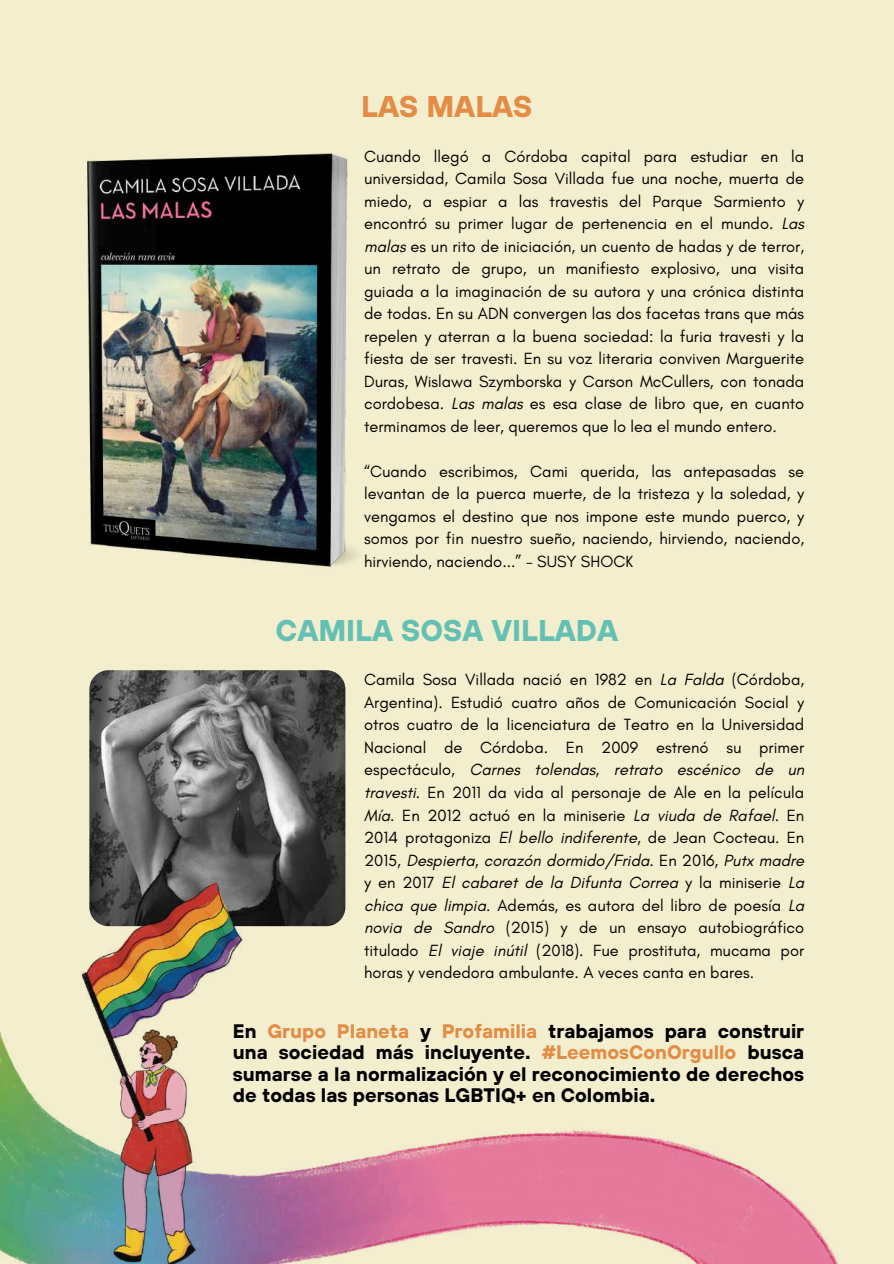
<style>
.page{position:relative;width:894px;height:1264px;background:#fff}
.page>*{position:absolute;margin:0;border:0;box-sizing:border-box;transform-origin:0 0}
.t1{font:700 30px "TT Hoves";color:#65c0b4}
.t2{font:700 30px "TT Hoves";color:#e38c45}
.t3{font:700 19.5px/21.3px "TT Hoves";color:#000;text-align:justify}
.t4{font:16.5px/22.5px "Glacial Indifference";color:#000;text-align:justify}
.s1{font-style:italic}
.s2{color:#e38c45}
</style>
<div class="page">
<div style="left:0;top:0;width:893px;height:1263px;background:#f3eece"></div>
<img style="left:89px;top:670px;width:256px;height:256px;border-radius:19px">
<img style="left:87px;top:153px;width:269px;height:414px">
<img style="left:317px;top:1129px;width:521px;height:134px">
<img style="left:0;top:875px;width:317px;height:388px">
<h1 class="t2" style="left:361px;top:89px;width:172px">LAS MALAS</h1>
<p class="t4" style="left:364px;top:145px;width:441px">Cuando llegó a Córdoba capital para estudiar en la universidad, Camila Sosa Villada fue una noche, muerta de miedo, a espiar a las travestis del Parque Sarmiento y encontró su primer lugar de pertenencia en el mundo. <span class="s1">Las malas</span> es un rito de iniciación, un cuento de hadas y de terror, un retrato de grupo, un manifiesto explosivo, una visita guiada a la imaginación de su autora y una crónica distinta de todas. En su ADN convergen las dos facetas trans que más repelen y aterran a la buena sociedad: la furia travesti y la fiesta de ser travesti. En su voz literaria conviven Marguerite Duras, Wislawa Szymborska y Carson McCullers, con tonada cordobesa. <span class="s1">Las malas</span> es esa clase de libro que, en cuanto terminamos de leer, queremos que lo lea el mundo entero.</p>
<p class="t4" style="left:364px;top:460px;width:441px">“Cuando escribimos, Cami querida, las antepasadas se levantan de la puerca muerte, de la tristeza y la soledad, y vengamos el destino que nos impone este mundo puerco, y somos por fin nuestro sueño, naciendo, hirviendo, naciendo, hirviendo, naciendo...” - SUSY SHOCK</p>
<h1 class="t1" style="left:275px;top:613px;width:344px">CAMILA SOSA VILLADA</h1>
<p class="t4" style="left:364px;top:668px;width:441px">Camila Sosa Villada nació en 1982 en <span class="s1">La Falda</span> (Córdoba, Argentina). Estudió cuatro años de Comunicación Social y otros cuatro de la licenciatura de Teatro en la Universidad Nacional de Córdoba. En 2009 estrenó su primer espectáculo, <span class="s1">Carnes tolendas, retrato escénico de un travesti</span>. En 2011 da vida al personaje de Ale en la película <span class="s1">Mía</span>. En 2012 actuó en la miniserie <span class="s1">La viuda de Rafael</span>. En 2014 protagoniza <span class="s1">El bello indiferente</span>, de Jean Cocteau. En 2015, <span class="s1">Despierta, corazón dormido/Frida</span>. En 2016, <span class="s1">Putx madre </span>y en 2017 <span class="s1">El cabaret de la Difunta Correa</span> y la miniserie <span class="s1">La chica que limpia</span>. Además, es autora del libro de poesía <span class="s1">La novia de Sandro</span> (2015) y de un ensayo autobiográfico titulado <span class="s1">El viaje inútil</span> (2018). Fue prostituta, mucama por horas y vendedora ambulante. A veces canta en bares.</p>
<p class="t3" style="left:233px;top:1020px;width:572px">En <span class="s2">Grupo Planeta</span> y <span class="s2">Profamilia</span> trabajamos para construir una sociedad más incluyente. <span class="s2">#LeemosConOrgullo</span> busca sumarse a la normalización y el reconocimiento de derechos de todas las personas LGBTIQ+ en Colombia.</p>
</div>
